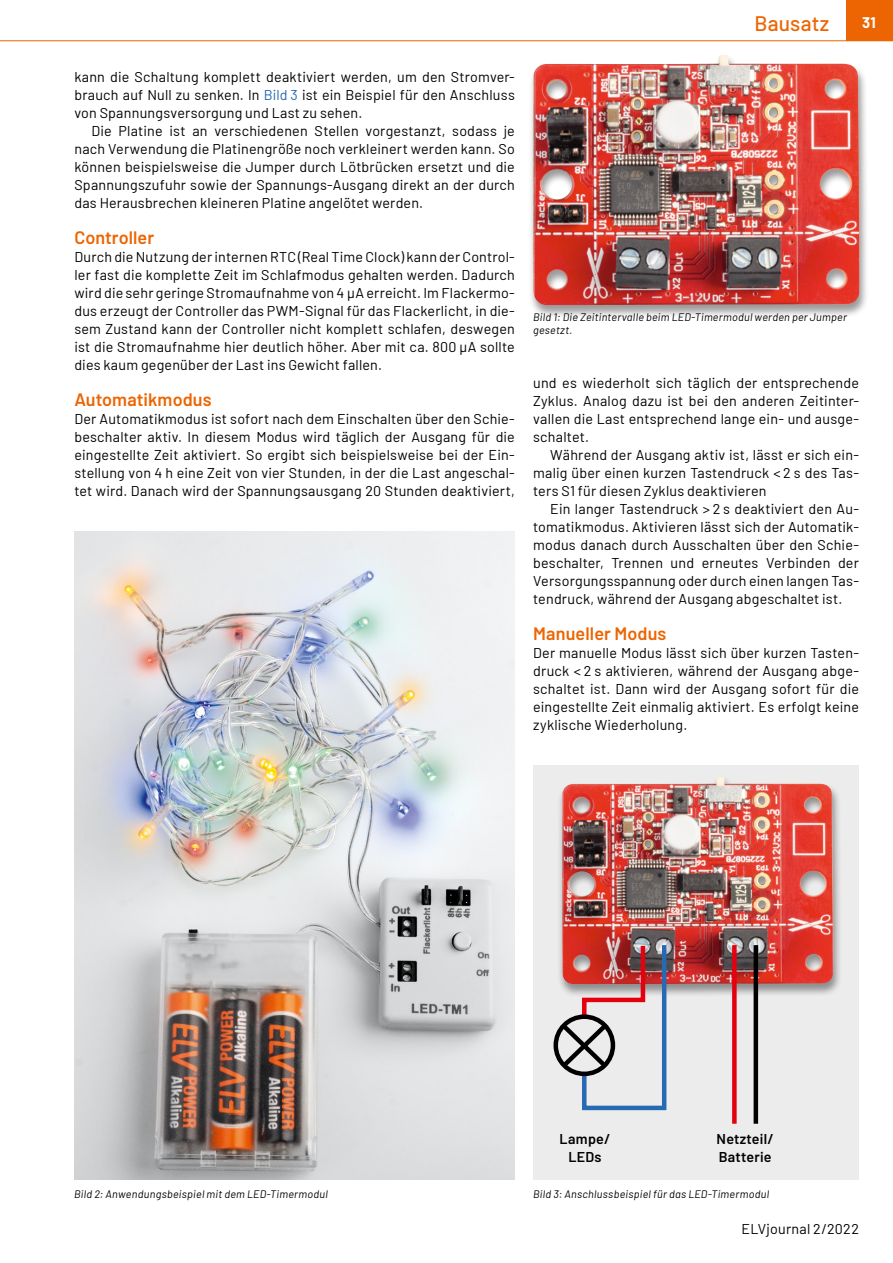
<style>
.page{position:relative;width:893px;height:1263px;background:#fff}
.page>*{position:absolute;margin:0;border:0;box-sizing:border-box;transform-origin:0 0}
.t1{font:500 21px "Barlow";letter-spacing:.01em;color:#ec6502}
.ZZ{font:600 18px "Barlow";letter-spacing:.005em;color:#ec6502}
.t2{font:700 15px "Barlow";color:#fff}
.Fließtext_Neuer_Absa{font:14.25px/18px "Barlow";letter-spacing:.015em;color:#000;text-align:justify}
.Fließtext_Neue_Zeile{font:14.25px/18px "Barlow";letter-spacing:.015em;color:#000;text-align:justify}
.Fließtext_Neuer_Absa-2{font:600 14.25px "Barlow";letter-spacing:.015em;color:#000}
.Bildunterschrift{font:italic 10.8px/12.3px "Barlow";letter-spacing:.025em;color:#000}
.s1{color:#2769b2}
</style>
<div class="page">
<div style="left:846px;top:0;width:47px;height:40px;background:#ec6502"></div>
<hr style="left:0;top:40px;width:893px;height:1px;background:#ec6502">
<div style="left:533px;top:766px;width:326px;height:414px;background:#ececed"></div>
<div style="left:528px;top:55px;width:341px;height:264px;background:#000;opacity:.4"></div>
<img style="left:533px;top:55px;width:326px;height:250px">
<img style="left:74px;top:532px;width:441px;height:648px">
<div style="left:557px;top:776px;width:285px;height:221px;background:#000;opacity:.4"></div>
<img style="left:562px;top:776px;width:271px;height:208px">
<div style="left:732px;top:945px;width:5px;height:179px;background:#e3000f"></div>
<hr style="left:754px;top:945px;width:4px;height:179px;background:#000">
<svg style="left:556px;top:941px;width:113px;height:170px"></svg>
<p class="Fließtext_Neue_Zeile" style="left:74px;top:67px;width:442px">kann die Schaltung komplett deaktiviert werden, um den Stromver&shy;brauch auf Null zu senken. In <span class="s1">Bild 3</span> ist ein Beispiel für den Anschluss von Spannungsversorgung und Last zu sehen.</p>
<p class="Fließtext_Neue_Zeile" style="left:74px;top:121px;width:442px;text-indent:17px">Die Platine ist an verschiedenen Stellen vorgestanzt, sodass je nach Verwendung die Platinengröße noch verkleinert werden kann. So können beispielsweise die Jumper durch Lötbrücken ersetzt und die Spannungszufuhr sowie der Spannungs-Ausgang direkt an der durch das Herausbrechen kleineren Platine angelötet werden.</p>
<p class="ZZ" style="left:74px;top:224px;width:81px">Controller</p>
<p class="Fließtext_Neuer_Absa" style="left:74px;top:247px;width:442px">Durch die Nutzung der internen RTC (Real Time Clock) kann der Control&shy;ler fast die komplette Zeit im Schlafmodus gehalten werden. Dadurch wird die sehr geringe Stromaufnahme von 4 µA erreicht. Im Flackermo&shy;dus erzeugt der Controller das PWM-Signal für das Flackerlicht, in die&shy;sem Zustand kann der Controller nicht komplett schlafen, deswegen ist die Stromaufnahme hier deutlich höher. Aber mit ca. 800 µA sollte dies kaum gegenüber der Last ins Gewicht fallen.</p>
<p class="ZZ" style="left:74px;top:386px;width:139px">Automatikmodus</p>
<p class="Fließtext_Neuer_Absa" style="left:74px;top:409px;width:442px">Der Automatikmodus ist sofort nach dem Einschalten über den Schie&shy;beschalter aktiv. In diesem Modus wird täglich der Ausgang für die eingestellte Zeit aktiviert. So ergibt sich beispielsweise bei der Ein&shy;stellung von 4 h eine Zeit von vier Stunden, in der die Last angeschal&shy;tet wird. Danach wird der Spannungsausgang 20 Stunden deaktiviert,</p>
<h1 class="t1" style="left:754px;top:8px;width:76px">Bausatz</h1>
<p class="t2" style="left:862px;top:11px;width:15px">31</p>
<p class="Bildunterschrift" style="left:533px;top:311px;width:315px">Bild 1: Die Zeitintervalle beim LED-Timermodul werden per Jumper gesetzt.</p>
<p class="Fließtext_Neuer_Absa" style="left:533px;top:373px;width:327px">und es wiederholt sich täglich der entsprechende Zyklus. Analog dazu ist bei den anderen Zeitinter&shy;vallen die Last entsprechend lange ein- und ausge&shy;schaltet.</p>
<p class="Fließtext_Neue_Zeile" style="left:533px;top:445px;width:327px;text-indent:17px">Während der Ausgang aktiv ist, lässt er sich ein&shy;malig über einen kurzen Tastendruck &lt; 2 s des Tas&shy;ters S1 für diesen Zyklus deaktivieren</p>
<p class="Fließtext_Neue_Zeile" style="left:533px;top:499px;width:327px;text-indent:17px">Ein langer Tastendruck &gt; 2 s deaktiviert den Au&shy;tomatikmodus. Aktivieren lässt sich der Automatik&shy;modus danach durch Ausschalten über den Schie&shy;beschalter, Trennen und erneutes Verbinden der Versorgungsspannung oder durch einen langen Tas&shy;tendruck, während der Ausgang abgeschaltet ist.</p>
<p class="ZZ" style="left:533px;top:620px;width:135px">Manueller Modus</p>
<p class="Fließtext_Neuer_Absa" style="left:533px;top:643px;width:327px">Der manuelle Modus lässt sich über kurzen Tasten&shy;druck &lt; 2 s aktivieren, während der Ausgang abge&shy;schaltet ist. Dann wird der Ausgang sofort für die eingestellte Zeit einmalig aktiviert. Es erfolgt keine zyklische Wiederholung.</p>
<p class="Fließtext_Neuer_Absa-2" style="left:560px;top:1128px;width:52px">Lampe/</p>
<p class="Fließtext_Neuer_Absa-2" style="left:568px;top:1146px;width:35px">LEDs</p>
<p class="Fließtext_Neuer_Absa-2" style="left:717px;top:1128px;width:59px">Netzteil/</p>
<p class="Fließtext_Neuer_Absa-2" style="left:719px;top:1146px;width:54px">Batterie</p>
<p class="Bildunterschrift" style="left:74px;top:1187px;width:255px">Bild 2: Anwendungsbeispiel mit dem LED-Timermodul</p>
<p class="Bildunterschrift" style="left:533px;top:1187px;width:237px">Bild 3: Anschlussbeispiel für das LED-Timermodul</p>
<p class="Fließtext_Neuer_Absa" style="left:742px;top:1219px;width:119px">ELVjournal 2/2022</p>
</div>
